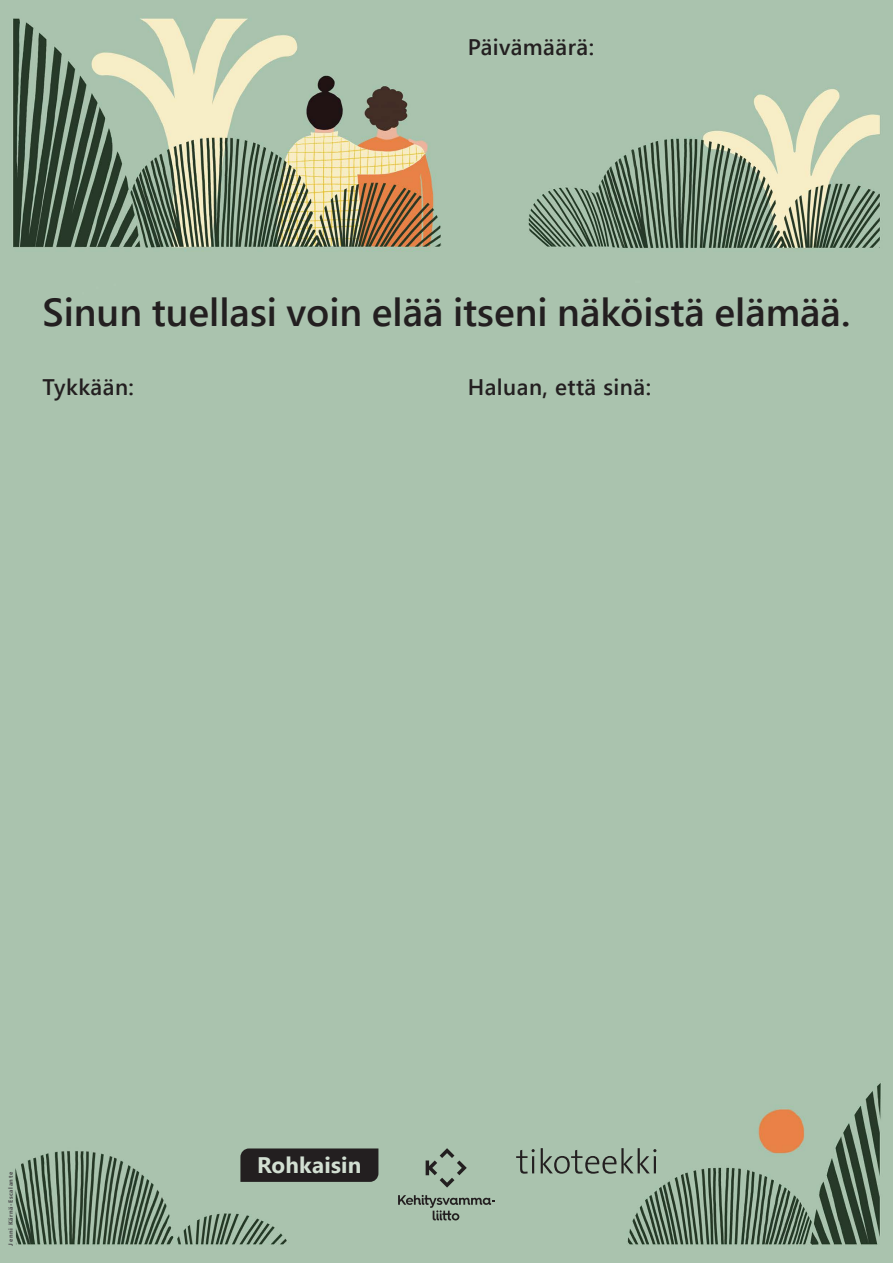
<style>
.page{position:relative;width:893px;height:1263px;background:#fff}
.page>*{position:absolute;margin:0;border:0;box-sizing:border-box;transform-origin:0 0}
.otsikko-01{font:600 39px "Segoe UI";color:#231f20}
.kentan-otsikko{font:600 22.5px "Segoe UI";letter-spacing:.02em;color:#231f20}
.rohkaisin-02{font:700 22.5px "Segoe UI";letter-spacing:.01em;color:#d2dfd2}
.t1{font:700 6px "Segoe UI";letter-spacing:.1em;color:#4d4d4f}
</style>
<div class="page">
<img style="left:0;top:0;width:893px;height:1263px">
<svg style="left:516px;top:1149px;width:19px;height:25px"></svg>
<svg style="left:541px;top:1148px;width:115px;height:26px;background:#8a9c8c"></svg>
<svg style="left:426px;top:1148px;width:41px;height:39px;background:#91a594"></svg>
<svg style="left:398px;top:1195px;width:97px;height:25px;background:#8da090"></svg>
<svg style="left:240px;top:1148px;width:138px;height:34px;background:#262323"></svg>
<h2 class="kentan-otsikko" style="left:468px;top:26px;width:128px">Päivämäärä:</h2>
<h1 class="otsikko-01" style="left:43px;top:275px;width:809px">Sinun tuellasi voin elää itseni näköistä elämää.</h1>
<h2 class="kentan-otsikko" style="left:43px;top:366px;width:93px">Tykkään:</h2>
<h2 class="kentan-otsikko" style="left:468px;top:366px;width:185px">Haluan, että sinä:</h2>
<p class="t1" style="left:5px;top:1245px;width:75px;rotate:-90deg">Jenni Kärnä-Escalante</p>
<p class="rohkaisin-02" style="left:257px;top:1144px;width:106px">Rohkaisin</p>
</div>
